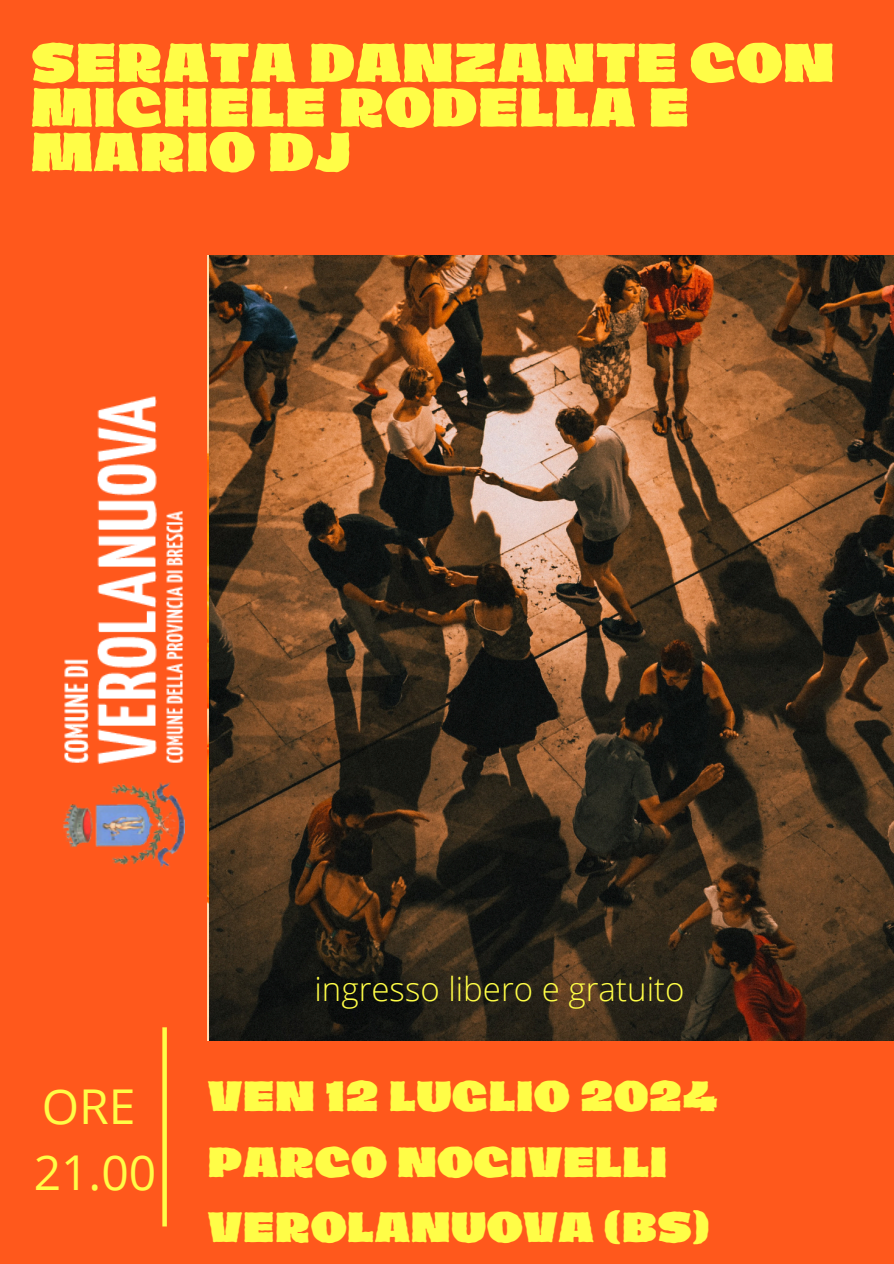
<style>
.page{position:relative;width:894px;height:1264px;background:#fff}
.page>*{position:absolute;margin:0;border:0;box-sizing:border-box;transform-origin:0 0}
.t1{font:900 50.1px/44.5px "Dingos Stamp";color:#fffd47}
.t2{font:48px/66.4px "Open Sans";color:#fffd47}
.t3{font:900 39px/65.2px "Dingos Stamp";color:#fffd47}
.t4{font:300 33px "Open Sans";color:#fffd47}
</style>
<div class="page">
<div style="left:0;top:0;width:893px;height:1263px;background:#ff581c"></div>
<div style="left:162px;top:1027px;width:5px;height:199px;background:#fffd47"></div>
<img style="left:209px;top:256px;width:684px;height:784px">
<img style="left:63px;top:396px;width:122px;height:472px">
<p class="t1" style="left:31px;top:45px;width:804px">SERATA DANZANTE CON<br>MICHELE RODELLA E<br>MARIO DJ</p>
<h3 class="t2" style="left:34px;top:1071px;width:124px">ORE<br>21.00</h3>
<p class="t4" style="left:314px;top:965px;width:371px">ingresso libero e gratuito</p>
<p class="t3" style="left:207px;top:1067px;width:511px">VEN 12 LUGLIO 2024<br>PARCO NOCIVELLI<br>VEROLANUOVA (BS)</p>
</div>
